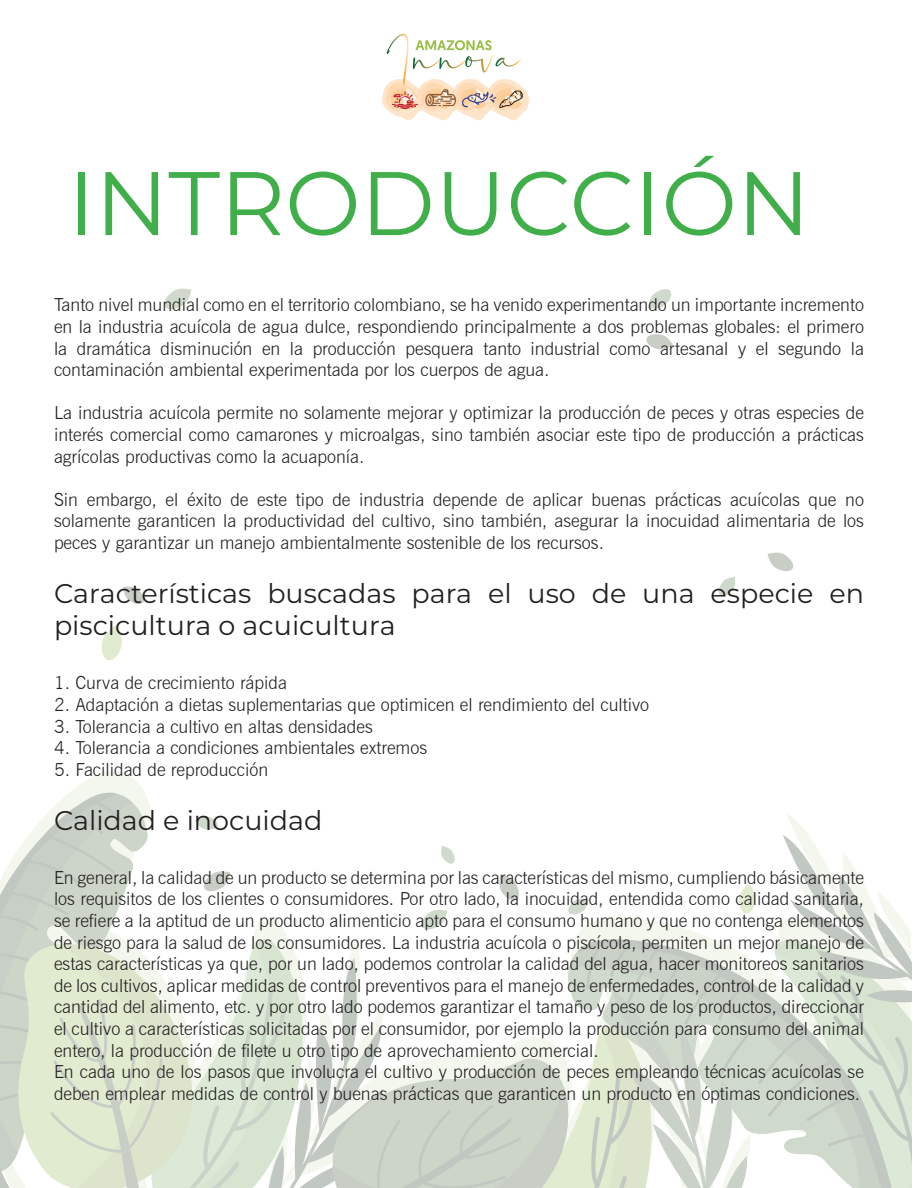
<style>
.page{position:relative;width:918px;height:1188px;background:#fff}
.page>*{position:absolute;margin:0;border:0;box-sizing:border-box;transform-origin:0 0}
.TITULOS{font:90px "Montserrat";color:#40ae49}
.TITULOS-2{font:27px/32.4px "Montserrat";color:#231f20}
.CUERPO_DE_TEXTO{font:300 18px/21.6px "News Gothic BT";color:#231f20;text-align:justify}
</style>
<div class="page">
<svg style="left:71px;top:771px;width:73px;height:21px;fill:#f3f7ed"></svg>
<svg style="left:164px;top:288px;width:27px;height:22px"></svg>
<svg style="left:646px;top:334px;width:27px;height:16px"></svg>
<svg style="left:102px;top:625px;width:20px;height:36px"></svg>
<svg style="left:648px;top:289px;width:24px;height:20px"></svg>
<svg style="left:768px;top:552px;width:26px;height:19px"></svg>
<svg style="left:0;top:794px;width:911px;height:394px"></svg>
<svg style="left:123px;top:586px;width:21px;height:19px"></svg>
<svg style="left:718px;top:577px;width:17px;height:19px"></svg>
<svg style="left:387px;top:34px;width:134px;height:45px"></svg>
<img style="left:382px;top:79px;width:147px;height:41px">
<p class="TITULOS" style="left:68px;top:141px;width:744px">INTRODUCCIÓN</p>
<p class="CUERPO_DE_TEXTO" style="left:54px;top:294px;width:812px">Tanto nivel mundial como en el territorio colombiano, se ha venido experimentando un importante incremento en la industria acuícola de agua dulce, respondiendo principalmente a dos problemas globales: el primero la dramática disminución en la producción pesquera tanto industrial como artesanal y el segundo la contaminación ambiental experimentada por los cuerpos de agua.</p>
<p class="CUERPO_DE_TEXTO" style="left:54px;top:402px;width:812px">La industria acuícola permite no solamente mejorar y optimizar la producción de peces y otras especies de interés comercial como camarones y microalgas, sino también asociar este tipo de producción a prácticas agrícolas productivas como la acuaponía.</p>
<p class="CUERPO_DE_TEXTO" style="left:54px;top:488px;width:812px">Sin embargo, el éxito de este tipo de industria depende de aplicar buenas prácticas acuícolas que no solamente garanticen la productividad del cultivo, sino también, asegurar la inocuidad alimentaria de los peces y garantizar un manejo ambientalmente sostenible de los recursos.</p>
<p class="TITULOS-2" style="left:54px;top:576px;width:811px">Características buscadas para el uso de una especie en piscicultura o acuicultura</p>
<p class="CUERPO_DE_TEXTO" style="left:54px;top:672px;width:235px">1. Curva de crecimiento rápida</p>
<p class="CUERPO_DE_TEXTO" style="left:54px;top:694px;width:597px">2. Adaptación a dietas suplementarias que optimicen el rendimiento del cultivo</p>
<p class="CUERPO_DE_TEXTO" style="left:54px;top:715px;width:320px">3. Tolerancia a cultivo en altas densidades</p>
<p class="CUERPO_DE_TEXTO" style="left:54px;top:737px;width:375px">4. Tolerancia a condiciones ambientales extremos</p>
<p class="CUERPO_DE_TEXTO" style="left:54px;top:758px;width:216px">5. Facilidad de reproducción</p>
<p class="TITULOS-2" style="left:54px;top:803px;width:270px">Calidad e inocuidad</p>
<p class="CUERPO_DE_TEXTO" style="left:54px;top:866px;width:812px">En general, la calidad de un producto se determina por las características del mismo, cumpliendo básicamente los requisitos de los clientes o consumidores. Por otro lado, la inocuidad, entendida como calidad sanitaria, se refiere a la aptitud de un producto alimenticio apto para el consumo humano y que no contenga elementos de riesgo para la salud de los consumidores. La industria acuícola o piscícola, permiten un mejor manejo de estas características ya que, por un lado, podemos controlar la calidad del agua, hacer monitoreos sanitarios de los cultivos, aplicar medidas de control preventivos para el manejo de enfermedades, control de la calidad y cantidad del alimento, etc. y por otro lado podemos garantizar el tamaño y peso de los productos, direccionar el cultivo a características solicitadas por el consumidor, por ejemplo la producción para consumo del animal entero, la producción de filete u otro tipo de aprovechamiento comercial.</p>
<p class="CUERPO_DE_TEXTO" style="left:54px;top:1061px;width:811px">En cada uno de los pasos que involucra el cultivo y producción de peces empleando técnicas acuícolas se deben emplear medidas de control y buenas prácticas que garanticen un producto en óptimas condiciones.</p>
</div>
